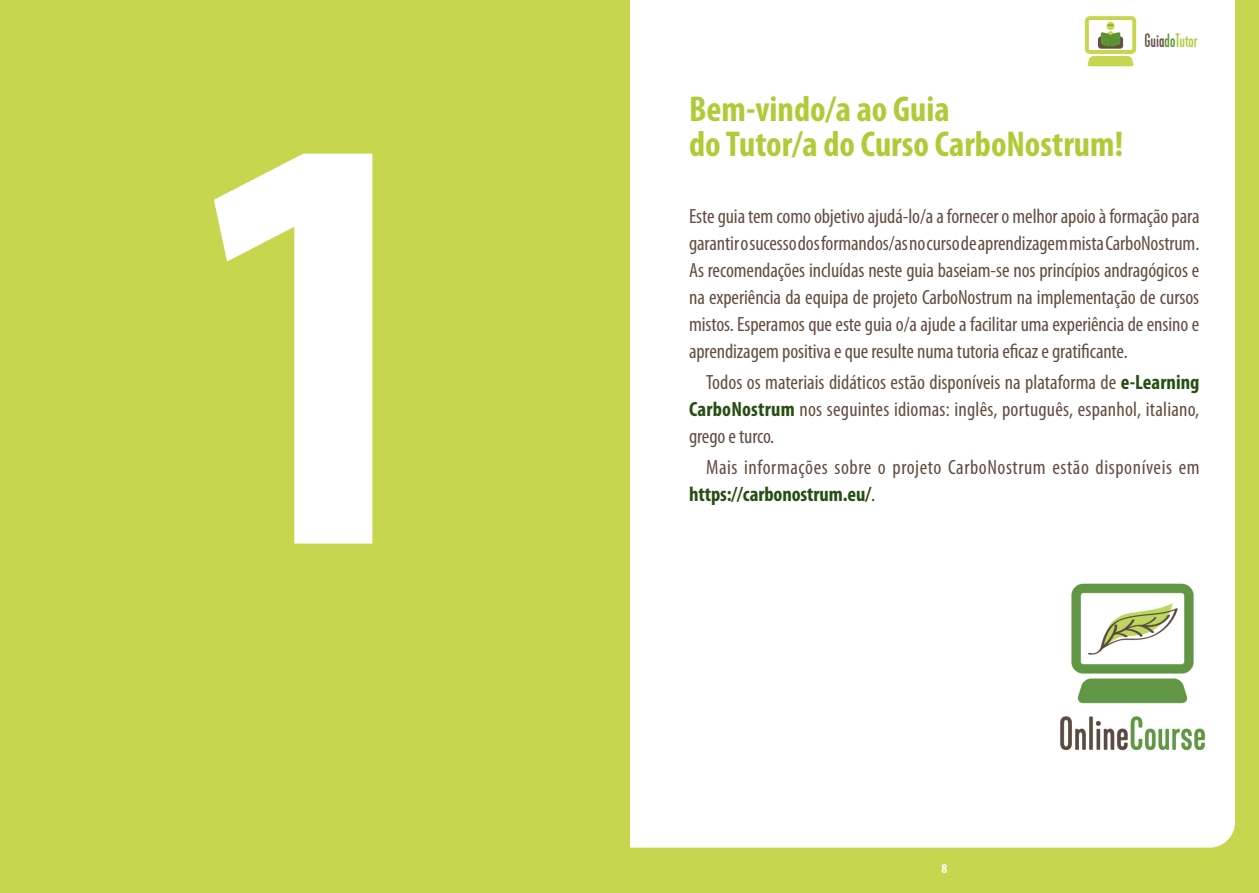
<style>
.page{position:relative;width:1259px;height:893px;background:#c7d64f}
.page>*{position:absolute;margin:0;border:0;box-sizing:border-box;transform-origin:0 0}
.t1{font:700 condensed 600px "Myriad Pro";color:#fff}
.t2{font:700 condensed 36px/35.5px "Myriad Pro";color:#afcb37}
.t3{font:condensed 20.7px/27px "Myriad Pro";letter-spacing:.01em;color:#634e42;text-align:justify}
.t4{font:condensed 20.7px "Myriad Pro";letter-spacing:.03em;color:#634e42}
.t5{font:700 condensed 20.7px "Myriad Pro";letter-spacing:-.005em;color:#274e13}
.t6{font:condensed 18px "Kapra Neue";color:#afcb37}
.t7{font:700 condensed 13.5px "Myriad Pro";color:#fff}
.s1{color:#634e42}
.s2{color:#5e9333}
.s3{font-weight:700;color:#274e13}
.s4{font-weight:400}
</style>
<div class="page">
<div style="left:630px;top:0;width:605px;height:848px;background:#fff"></div>
<div style="left:1085px;top:16px;width:51px;height:38px;border:4px solid #c7d64f;border-radius:3px"></div>
<svg style="left:1087px;top:56px;width:46px;height:10px"></svg>
<div style="left:1098px;top:36px;width:25px;height:13px;background:#634e42;border-radius:3px"></div>
<svg style="left:1100px;top:24px;width:20px;height:23px"></svg>
<img style="left:1031px;top:572px;width:182px;height:197px">
<h1 class="t1" style="left:187px;top:-31px;width:257px">1</h1>
<h2 class="t2" style="left:689px;top:90px;width:436px">Bem-vindo/a ao Guia<br>do Tutor/a do Curso CarboNostrum!</h2>
<p class="t6" style="left:1144px;top:30px;width:55px"><span class="s1">Guia</span><span class="s2">do</span>Tutor</p>
<p class="t3" style="left:689px;top:202px;width:512px">Este guia tem como objetivo ajudá-lo/a a fornecer o melhor apoio à formação para garantir o sucesso dos formandos/as no curso de aprendizagem mista CarboNostrum.<br>As recomendações incluídas neste guia baseiam-se nos princípios andragógicos e na experiência da equipa de projeto CarboNostrum na implementação de cursos mistos. Esperamos que este guia o/a ajude a facilitar uma experiência de ensino e aprendizagem positiva e que resulte numa tutoria eficaz e gratificante.</p>
<p class="t3" style="left:689px;top:368px;width:512px;text-indent:17px">Todos os materiais didáticos estão disponíveis na plataforma de <span class="s3">e-Learning CarboNostrum</span> nos seguintes idiomas: inglês, português, espanhol, italiano, grego e turco.</p>
<p class="t4" style="left:706px;top:455px;width:495px">Mais informações sobre o projeto CarboNostrum estão disponíveis em</p>
<p class="t5" style="left:689px;top:481px;width:187px">https://carbonostrum.eu/<span class="s4">.</span></p>
<p class="t7" style="left:941px;top:860px;width:7px">8</p>
</div>
